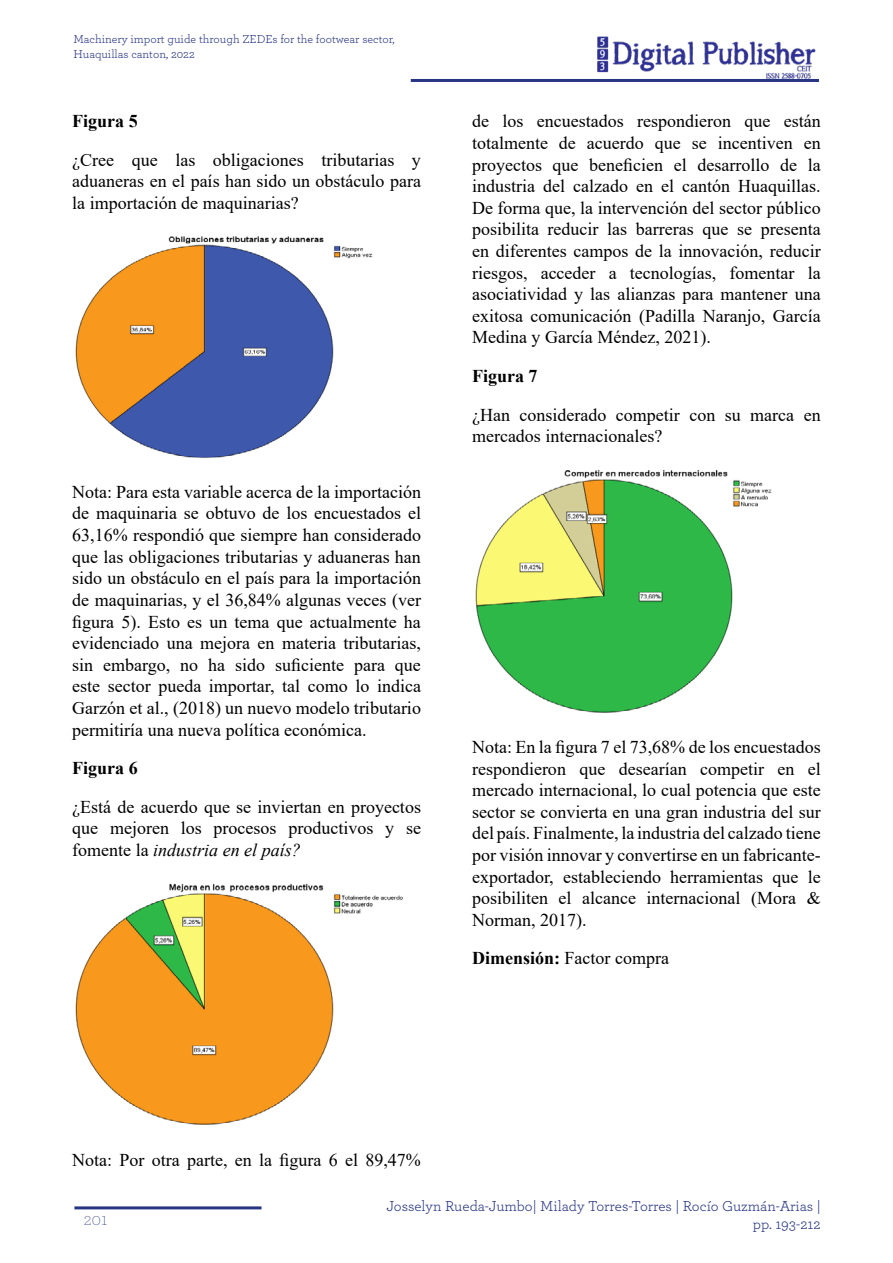
<style>
.page{position:relative;width:893px;height:1263px;background:#fff}
.page>*{position:absolute;margin:0;border:0;box-sizing:border-box;transform-origin:0 0}
.t1{font:18px/21.6px "Times New Roman";color:#000;text-align:justify}
.t2{font:700 18px "Times New Roman";color:#000}
.t3{font:200 18px "Archer";color:#283583}
.t4{font:15px/18px "Archer";color:#283583;text-align:right}
.t5{font:12px/14.4px "Archer";color:#283583}
.s1{font-style:italic}
.s2{font-weight:700}
</style>
<div class="page">
<hr style="left:411px;top:79px;width:408px;height:3px;background:#283583">
<img style="left:597px;top:36px;width:219px;height:43px">
<hr style="left:74px;top:1206px;width:187px;height:3px;background:#283583">
<img style="left:75px;top:236px;width:298px;height:223px">
<img style="left:75px;top:883px;width:328px;height:242px">
<img style="left:475px;top:470px;width:297px;height:243px">
<p class="t5" style="left:73px;top:32px;width:323px">Machinery import guide through ZEDEs for the footwear sector,<br>Huaquillas canton, 2022</p>
<p class="t2" style="left:72px;top:108px;width:67px">Figura 5</p>
<p class="t1" style="left:72px;top:148px;width:350px">¿Cree que las obligaciones tributarias y aduaneras en el país han sido un obstáculo para la importación de maquinarias?</p>
<p class="t1" style="left:72px;top:480px;width:350px">Nota: Para esta variable acerca de la importación de maquinaria se obtuvo de los encuestados el 63,16% respondió que siempre han considerado que las obligaciones tributarias y aduaneras han sido un obstáculo en el país para la importación de maquinarias, y el 36,84% algunas veces (ver figura 5). Esto es un tema que actualmente ha evidenciado una mejora en materia tributarias, sin embargo, no ha sido suficiente para que este sector pueda importar, tal como lo indica Garzón et al., (2018) un nuevo modelo tributario permitiría una nueva política económica.</p>
<p class="t2" style="left:72px;top:755px;width:67px">Figura 6</p>
<p class="t1" style="left:72px;top:795px;width:350px">¿Está de acuerdo que se inviertan en proyectos que mejoren los procesos productivos y se fomente la <span class="s1">industria en el país?</span></p>
<p class="t1" style="left:472px;top:110px;width:350px">de los encuestados respondieron que están totalmente de acuerdo que se incentiven en proyectos que beneficien el desarrollo de la industria del calzado en el cantón Huaquillas.<br>De forma que, la intervención del sector público posibilita reducir las barreras que se presenta en diferentes campos de la innovación, reducir riesgos, acceder a tecnologías, fomentar la asociatividad y las alianzas para mantener una exitosa comunicación (Padilla Naranjo, García Medina y García Méndez, 2021).</p>
<p class="t2" style="left:472px;top:363px;width:67px">Figura 7</p>
<p class="t1" style="left:472px;top:403px;width:350px">¿Han considerado competir con su marca en mercados internacionales?</p>
<p class="t1" style="left:472px;top:736px;width:350px">Nota: En la figura 7 el 73,68% de los encuestados respondieron que desearían competir en el mercado internacional, lo cual potencia que este sector se convierta en una gran industria del sur del país. Finalmente, la industria del calzado tiene por visión innovar y convertirse en un fabricante&shy;exportador, estableciendo herramientas que le posibiliten el alcance internacional (Mora &amp; Norman, 2017).</p>
<p class="t1" style="left:472px;top:947px;width:198px"><span class="s2">Dimensión:</span> Factor compra</p>
<p class="t1" style="left:72px;top:1148px;width:350px">Nota: Por otra parte, en la figura 6 el 89,47%</p>
<p class="t3" style="left:84px;top:1208px;width:25px">201</p>
<p class="t4" style="left:386px;top:1196px;width:436px">Josselyn Rueda-Jumbo| Milady Torres-Torres | Rocío Guzmán-Arias | pp. 193-212</p>
</div>
